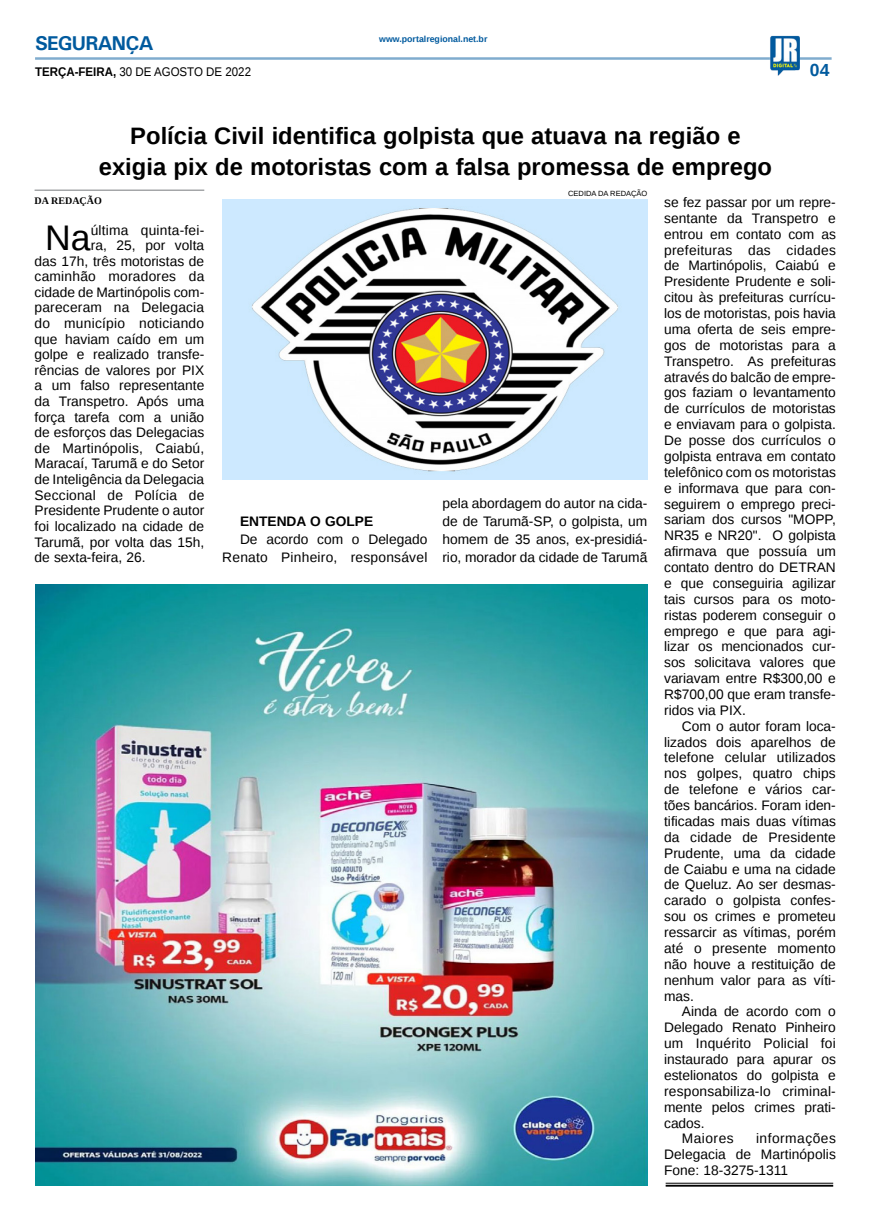
<style>
.page{position:relative;width:869px;height:1223px;background:#fff}
.page>*{position:absolute;margin:0;border:0;box-sizing:border-box;transform-origin:0 0}
.MATÉRIA{font:35.5px "Liberation Sans";color:#000}
.TÍTULO{font:700 23.75px "Liberation Sans";color:#000}
.TITULO_PG{font:700 20px "Univers";letter-spacing:-.04em;color:#005a9e}
.TÍTULO-2{font:700 17.5px "Liberation Sans";color:#005a9e}
.MATÉRIA-2{font:13.75px/15.9px "Liberation Sans";color:#000;text-align:justify}
.MATÉRIA-3{font:13.75px/18px "Liberation Sans";letter-spacing:.02em;color:#000;text-align:right}
.MATÉRIA-4{font:700 13.75px "Liberation Sans";color:#000}
.MATÉRIA-5{font:13.75px "Liberation Sans";letter-spacing:.035em;color:#000}
.DATA_PG{font:12.5px "Liberation Sans";color:#000;scale:.92 1}
.CRÉDITO_NOME{font:700 10px "Liberation Serif";color:#000}
.DATA_PG-2{font:700 8.75px "Liberation Sans";color:#005a9e}
.CRÉDITO_FOTO{font:7.5px "Liberation Sans";color:#000}
.s1{font-weight:700}
</style>
<div class="page">
<hr style="left:35px;top:57px;width:796px;height:3px;background:#005a9e">
<img style="left:769px;top:36px;width:30px;height:40px">
<img style="left:35px;top:584px;width:612px;height:601px">
<hr style="left:665px;top:1182px;width:167px;height:1px;background:#000">
<hr style="left:665px;top:1184px;width:167px;height:2px;background:#000">
<img style="left:222px;top:199px;width:425px;height:280px">
<hr style="left:35px;top:189px;width:169px;height:2px;background:#939598">
<p class="TITULO_PG" style="left:35px;top:31px;width:120px">SEGURANÇA</p>
<p class="DATA_PG" style="left:35px;top:65px;width:236px"><span class="s1">TERÇA-FEIRA,</span> 30 DE AGOSTO DE 2022</p>
<p class="DATA_PG-2" style="left:379px;top:33px;width:110px">www.portalregional.net.br</p>
<p class="TÍTULO-2" style="left:809px;top:58px;width:21px">04</p>
<p class="TÍTULO" style="left:130px;top:120px;width:611px">Polícia Civil identifica golpista que atuava na região e</p>
<p class="TÍTULO" style="left:99px;top:151px;width:674px">exigia pix de motoristas com a falsa promessa de emprego</p>
<p class="CRÉDITO_NOME" style="left:35px;top:194px;width:69px">DA REDAÇÃO</p>
<p class="MATÉRIA" style="left:45px;top:218px;width:47px">Na</p>
<p class="MATÉRIA-2" style="left:91px;top:223px;width:115px">última quinta-fei-</p>
<p class="CRÉDITO_FOTO" style="left:568px;top:189px;width:81px">CEDIDA DA REDAÇÃO</p>
<p class="MATÉRIA-2" style="left:663px;top:195px;width:173px">se fez passar por um repre&shy;sentante da Transpetro e entrou em contato com as prefeituras das cidades de Martinópolis, Caiabú e Presidente Prudente e soli&shy;citou às prefeituras currícu&shy;los de motoristas, pois havia uma oferta de seis empre&shy;gos de motoristas para a Transpetro. As prefeituras através do balcão de empre&shy;gos faziam o levantamento de currículos de motoristas e enviavam para o golpista.<br>De posse dos currículos o golpista entrava em contato telefônico com os motoristas e informava que para con&shy;seguirem o emprego preci&shy;sariam dos cursos "MOPP, NR35 e NR20". O golpista afirmava que possuía um contato dentro do DETRAN e que conseguiria agilizar tais cursos para os moto&shy;ristas poderem conseguir o emprego e que para agi&shy;lizar os mencionados cur&shy;sos solicitava valores que variavam entre R$300,00 e R$700,00 que eram transfe&shy;ridos via PIX.</p>
<p class="MATÉRIA-2" style="left:663px;top:718px;width:173px;text-indent:18px">Com o autor foram loca&shy;lizados dois aparelhos de telefone celular utilizados nos golpes, quatro chips de telefone e vários car&shy;tões bancários. Foram iden&shy;tificadas mais duas vítimas da cidade de Presidente Prudente, uma da cidade de Caiabu e uma na cidade de Queluz. Ao ser desmas&shy;carado o golpista confes&shy;sou os crimes e prometeu ressarcir as vítimas, porém até o presente momento não houve a restituição de nenhum valor para as víti&shy;mas.</p>
<p class="MATÉRIA-2" style="left:663px;top:1004px;width:173px;text-indent:18px">Ainda de acordo com o Delegado Renato Pinheiro um Inquérito Policial foi instaurado para apurar os estelionatos do golpista e responsabiliza-lo criminal&shy;mente pelos crimes prati&shy;cados.</p>
<p class="MATÉRIA-5" style="left:681px;top:1130px;width:53px">Maiores</p>
<p class="MATÉRIA-2" style="left:91px;top:238px;width:115px">ra, 25, por volta</p>
<p class="MATÉRIA-2" style="left:35px;top:253px;width:171px">das 17h, três motoristas de</p>
<p class="MATÉRIA-2" style="left:35px;top:269px;width:171px">caminhão moradores da</p>
<p class="MATÉRIA-2" style="left:35px;top:285px;width:171px">cidade de Martinópolis com-</p>
<p class="MATÉRIA-2" style="left:35px;top:300px;width:171px">pareceram na Delegacia</p>
<p class="MATÉRIA-3" style="left:35px;top:315px;width:171px">do município noticiando</p>
<p class="MATÉRIA-2" style="left:35px;top:331px;width:171px">que haviam caído em um</p>
<p class="MATÉRIA-2" style="left:35px;top:347px;width:171px">golpe e realizado transfe-</p>
<p class="MATÉRIA-2" style="left:35px;top:363px;width:171px">rências de valores por PIX</p>
<p class="MATÉRIA-2" style="left:35px;top:378px;width:171px">a um falso representante</p>
<p class="MATÉRIA-2" style="left:35px;top:394px;width:171px">da Transpetro. Após uma</p>
<p class="MATÉRIA-2" style="left:35px;top:409px;width:171px">força tarefa com a união</p>
<p class="MATÉRIA-2" style="left:35px;top:425px;width:171px">de esforços das Delegacias</p>
<p class="MATÉRIA-2" style="left:35px;top:441px;width:171px">de Martinópolis, Caiabú,</p>
<p class="MATÉRIA-2" style="left:35px;top:456px;width:171px">Maracaí, Tarumã e do Setor</p>
<p class="MATÉRIA-2" style="left:35px;top:472px;width:171px">de Inteligência da Delegacia</p>
<p class="MATÉRIA-2" style="left:35px;top:487px;width:171px">Seccional de Polícia de</p>
<p class="MATÉRIA-2" style="left:35px;top:503px;width:171px">Presidente Prudente o autor</p>
<p class="MATÉRIA-2" style="left:35px;top:519px;width:171px">foi localizado na cidade de</p>
<p class="MATÉRIA-2" style="left:35px;top:534px;width:171px">Tarumã, por volta das 15h,</p>
<p class="MATÉRIA-2" style="left:35px;top:550px;width:112px">de sexta-feira, 26.</p>
<p class="MATÉRIA-2" style="left:442px;top:495px;width:206px;line-height:18px">pela abordagem do autor na cida&shy;de de Tarumã-SP, o golpista, um homem de 35 anos, ex-presidiá&shy;rio, morador da cidade de Tarumã</p>
<p class="MATÉRIA-4" style="left:240px;top:512px;width:135px">ENTENDA O GOLPE</p>
<p class="MATÉRIA-3" style="left:222px;top:531px;width:206px">De acordo com o Delegado<br>Renato Pinheiro, responsável</p>
<p class="MATÉRIA-2" style="left:663px;top:1131px;width:173px;text-indent:92px">informações Delegacia de Martinópolis Fone: 18-3275-1311</p>
</div>
